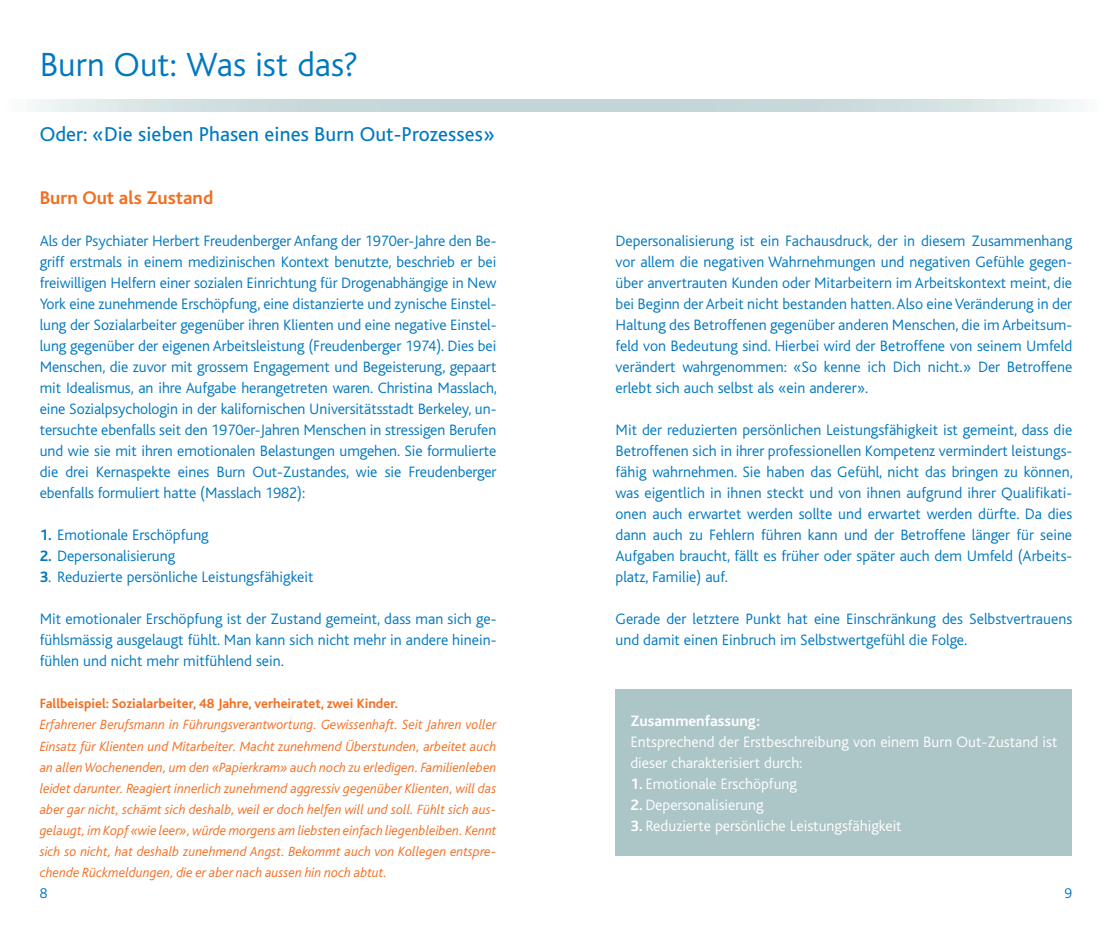
<style>
.page{position:relative;width:1112px;height:928px;background:#fff}
.page>*{position:absolute;margin:0;border:0;box-sizing:border-box;transform-origin:0 0}
.t1{font:300 35px "Bliss";letter-spacing:.005em;color:#0078c0}
.t2{font:21px "Bliss";letter-spacing:.005em;color:#0078c0}
.t3{font:700 19.25px "Bliss";color:#f36e21}
.t4{font:300 15.75px/21px "Bliss";color:#0078c0;text-align:justify}
.t5{font:300 15.75px/21px "Bliss";color:#fff}
.t6{font:700 15.75px "Bliss";color:#fff}
.t7{font:300 14.88px "Bliss";color:#0078c0}
.t8{font:italic 300 14px/21px "Bliss";color:#f36e21;text-align:justify}
.t9{font:700 14px "Bliss";color:#f36e21}
.s1{font-weight:700}
</style>
<div class="page">
<svg style="left:35px;top:99px;width:1043px;height:13px"></svg>
<div style="left:615px;top:689px;width:456px;height:166px;background:#acc5c6"></div>
<h1 class="t1" style="left:40px;top:46px;width:320px">Burn Out: Was ist das?</h1>
<h2 class="t2" style="left:40px;top:123px;width:456px">Oder: «Die sieben Phasen eines Burn Out-Prozesses»</h2>
<p class="t3" style="left:40px;top:188px;width:175px">Burn Out als Zustand</p>
<p class="t4" style="left:40px;top:231px;width:458px">Als der Psychiater Herbert Freudenberger Anfang der 1970er-Jahre den Be&shy;griff erstmals in einem medizinischen Kontext benutzte, beschrieb er bei freiwilligen Helfern einer sozialen Einrichtung für Drogenabhängige in New York eine zunehmende Erschöpfung, eine distanzierte und zynische Einstel&shy;lung der Sozialarbeiter gegenüber ihren Klienten und eine negative Einstel&shy;lung gegenüber der eigenen Arbeitsleistung (Freudenberger 1974). Dies bei Menschen, die zuvor mit grossem Engagement und Begeisterung, gepaart mit Idealismus, an ihre Aufgabe herangetreten waren. Christina Masslach, eine Sozialpsychologin in der kalifornischen Universitätsstadt Berkeley, un&shy;tersuchte ebenfalls seit den 1970er-Jahren Menschen in stressigen Berufen und wie sie mit ihren emotionalen Belastungen umgehen. Sie formulierte die drei Kernaspekte eines Burn Out-Zustandes, wie sie Freudenberger ebenfalls formuliert hatte (Masslach 1982):</p>
<p class="t4" style="left:40px;top:525px;width:170px"><span class="s1">1.</span> Emotionale Erschöpfung</p>
<p class="t4" style="left:40px;top:546px;width:137px"><span class="s1">2.</span> Depersonalisierung</p>
<p class="t4" style="left:40px;top:567px;width:275px"><span class="s1">3</span>. Reduzierte persönliche Leistungsfähigkeit</p>
<p class="t4" style="left:40px;top:609px;width:458px">Mit emotionaler Erschöpfung ist der Zustand gemeint, dass man sich ge&shy;fühlsmässig ausgelaugt fühlt. Man kann sich nicht mehr in andere hinein&shy;fühlen und nicht mehr mitfühlend sein.</p>
<p class="t4" style="left:615px;top:231px;width:458px">Depersonalisierung ist ein Fachausdruck, der in diesem Zusammenhang vor allem die negativen Wahrnehmungen und negativen Gefühle gegen&shy;über anvertrauten Kunden oder Mitarbeitern im Arbeitskontext meint, die bei Beginn der Arbeit nicht bestanden hatten. Also eine Veränderung in der Haltung des Betroffenen gegenüber anderen Menschen, die im Arbeitsum&shy;feld von Bedeutung sind. Hierbei wird der Betroffene von seinem Umfeld verändert wahrgenommen: «So kenne ich Dich nicht.» Der Betroffene erlebt sich auch selbst als «ein anderer».</p>
<p class="t4" style="left:615px;top:420px;width:458px">Mit der reduzierten persönlichen Leistungsfähigkeit ist gemeint, dass die Betroffenen sich in ihrer professionellen Kompetenz vermindert leistungs&shy;fähig wahrnehmen. Sie haben das Gefühl, nicht das bringen zu können, was eigentlich in ihnen steckt und von ihnen aufgrund ihrer Qualifikati&shy;onen auch erwartet werden sollte und erwartet werden dürfte. Da dies dann auch zu Fehlern führen kann und der Betroffene länger für seine Aufgaben braucht, fällt es früher oder später auch dem Umfeld (Arbeits&shy;platz, Familie) auf.</p>
<p class="t4" style="left:615px;top:609px;width:458px">Gerade der letztere Punkt hat eine Einschränkung des Selbstvertrauens und damit einen Einbruch im Selbstwertgefühl die Folge.</p>
<p class="t9" style="left:40px;top:696px;width:360px">Fallbeispiel: Sozialarbeiter, 48 Jahre, verheiratet, zwei Kinder.</p>
<p class="t8" style="left:40px;top:714px;width:458px">Erfahrener Berufsmann in Führungsverantwortung. Gewissenhaft. Seit Jahren voller Einsatz für Klienten und Mitarbeiter. Macht zunehmend Überstunden, arbeitet auch an allen Wochenenden, um den «Papierkram» auch noch zu erledigen. Familienleben leidet darunter. Reagiert innerlich zunehmend aggressiv gegenüber Klienten, will das aber gar nicht, schämt sich deshalb, weil er doch helfen will und soll. Fühlt sich aus&shy;gelaugt, im Kopf «wie leer», würde morgens am liebsten einfach liegenbleiben. Kennt sich so nicht, hat deshalb zunehmend Angst. Bekommt auch von Kollegen entspre&shy;chende Rückmeldungen, die er aber nach aussen hin noch abtut.</p>
<p class="t6" style="left:630px;top:712px;width:131px">Zusammenfassung:</p>
<p class="t5" style="left:630px;top:731px;width:428px">Entsprechend der Erstbeschreibung von einem Burn Out-Zustand ist dieser charakterisiert durch:</p>
<p class="t5" style="left:630px;top:773px;width:168px"><span class="s1">1.</span> Emotionale Erschöpfung</p>
<p class="t5" style="left:630px;top:794px;width:135px"><span class="s1">2.</span> Depersonalisierung</p>
<p class="t5" style="left:630px;top:815px;width:273px"><span class="s1">3.</span> Reduzierte persönliche Leistungsfähigkeit</p>
<p class="t7" style="left:40px;top:884px;width:9px">8</p>
<p class="t7" style="left:1064px;top:884px;width:9px">9</p>
</div>
